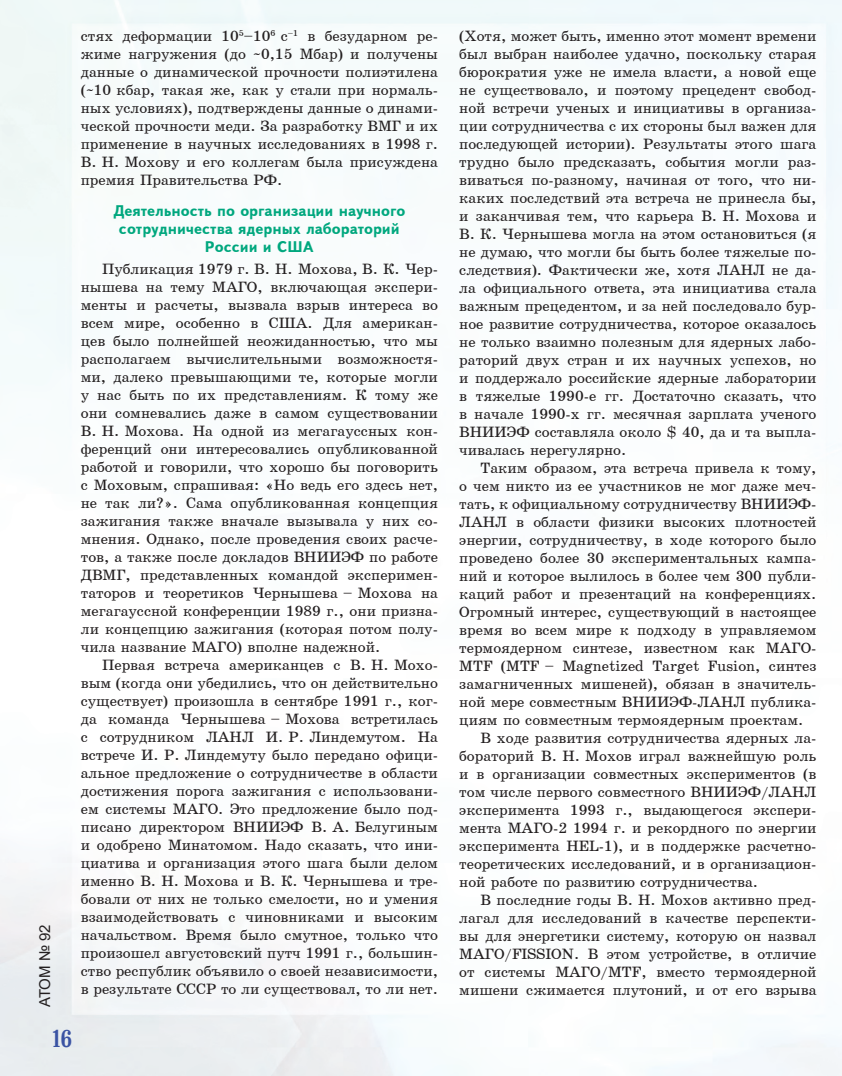
<style>
.page{position:relative;width:842px;height:1076px;background:#fff}
.page>*{position:absolute;margin:0;border:0;box-sizing:border-box;transform-origin:0 0}
.t1{font:24px "Bruskovaya Plain";color:#3a53a3}
.Основной_текст{font:15px/18px "School";color:#231f20;text-align:justify}
.Основной_текст-2{font:700 15px/18px "Bukvarnaya";color:#00a77e;text-align:center}
.t2{font:15px "Arial";letter-spacing:-.025em;color:#231f20}
</style>
<div class="page">
<p class="t2" style="left:35px;top:1007px;width:84px;rotate:-90deg">АТОМ № 92</p>
<h1 class="t1" style="left:53px;top:1026px;width:21px">16</h1>
<p class="Основной_текст" style="left:81px;top:27px;width:359px">стях деформации 10<sup>5</sup>–10<sup>6</sup> с<sup>–1</sup> в безударном ре&shy;жиме нагружения (до ~0,15 Мбар) и получены данные о динамической прочности полиэтилена (~10 кбар, такая же, как у стали при нормаль&shy;ных условиях), подтверждены данные о динами&shy;ческой прочности меди. За разработку ВМГ и их применение в научных исследованиях в 1998 г.<br>В. Н. Мохову и его коллегам была присуждена премия Правительства РФ.</p>
<p class="Основной_текст-2" style="left:113px;top:201px;width:294px">Деятельность по организации научного сотрудничества ядерных лабораторий<br>России и США</p>
<p class="Основной_текст" style="left:81px;top:260px;width:359px;text-indent:21px">Публикация 1979 г. В. Н. Мохова, В. К. Чер&shy;нышева на тему МАГО, включающая экспери&shy;менты и расчеты, вызвала взрыв интереса во всем мире, особенно в США. Для американ&shy;цев было полнейшей неожиданностью, что мы располагаем вычислительными возможностя&shy;ми, далеко превышающими те, которые могли у нас быть по их представлениям. К тому же они сомневались даже в самом существовании В. Н. Мохова. На одной из мегагауссных кон&shy;ференций они интересовались опубликованной работой и говорили, что хорошо бы поговорить с Моховым, спрашивая: «Но ведь его здесь нет, не так ли?». Сама опубликованная концепция зажигания также вначале вызывала у них со&shy;мнения. Однако, после проведения своих расче&shy;тов, а также после докладов ВНИИЭФ по работе ДВМГ, представленных командой эксперимен&shy;таторов и теоретиков Чернышева – Мохова на мегагауссной конференции 1989 г., они призна&shy;ли концепцию зажигания (которая потом полу&shy;чила название МАГО) вполне надежной.</p>
<p class="Основной_текст" style="left:81px;top:656px;width:359px;text-indent:21px">Первая встреча американцев с В. Н. Мохо&shy;вым (когда они убедились, что он действительно существует) произошла в сентябре 1991 г., ког&shy;да команда Чернышева – Мохова встретилась с сотрудником ЛАНЛ И. Р. Линдемутом. На встрече И. Р. Линдемуту было передано офици&shy;альное предложение о сотрудничестве в области достижения порога зажигания с использовани&shy;ем системы МАГО. Это предложение было под&shy;писано директором ВНИИЭФ В. А. Белугиным и одобрено Минатомом. Надо сказать, что ини&shy;циатива и организация этого шага были делом именно В. Н. Мохова и В. К. Чернышева и тре&shy;бовали от них не только смелости, но и умения взаимодействовать с чиновниками и высоким начальством. Время было смутное, только что произошел августовский путч 1991 г., большин&shy;ство республик объявило о своей независимости, в результате СССР то ли существовал, то ли нет.</p>
<p class="Основной_текст" style="left:459px;top:27px;width:359px">(Хотя, может быть, именно этот момент времени был выбран наиболее удачно, поскольку старая бюрократия уже не имела власти, а новой еще не существовало, и поэтому прецедент свобод&shy;ной встречи ученых и инициативы в организа&shy;ции сотрудничества с их стороны был важен для последующей истории). Результаты этого шага трудно было предсказать, события могли раз&shy;виваться по-разному, начиная от того, что ни&shy;каких последствий эта встреча не принесла бы, и заканчивая тем, что карьера В. Н. Мохова и В. К. Чернышева могла на этом остановиться (я не думаю, что могли бы быть более тяжелые по&shy;следствия). Фактически же, хотя ЛАНЛ не да&shy;ла официального ответа, эта инициатива стала важным прецедентом, и за ней последовало бур&shy;ное развитие сотрудничества, которое оказалось не только взаимно полезным для ядерных лабо&shy;раторий двух стран и их научных успехов, но и поддержало российские ядерные лаборатории в тяжелые 1990-е гг. Достаточно сказать, что в начале 1990-х гг. месячная зарплата ученого ВНИИЭФ составляла около $ 40, да и та выпла&shy;чивалась нерегулярно.</p>
<p class="Основной_текст" style="left:459px;top:459px;width:359px;text-indent:21px">Таким образом, эта встреча привела к тому, о чем никто из ее участников не мог даже меч&shy;тать, к официальному сотрудничеству ВНИИЭФ-ЛАНЛ в области физики высоких плотностей энергии, сотрудничеству, в ходе которого было проведено более 30 экспериментальных кампа&shy;ний и которое вылилось в более чем 300 публи&shy;каций работ и презентаций на конференциях.<br>Огромный интерес, существующий в настоящее время во всем мире к подходу в управляемом термоядерном синтезе, известном как МАГО-MTF (MTF – Magnetized Target Fusion, синтез замагниченных мишеней), обязан в значитель&shy;ной мере совместным ВНИИЭФ-ЛАНЛ публика&shy;циям по совместным термоядерным проектам.</p>
<p class="Основной_текст" style="left:459px;top:729px;width:359px;text-indent:21px">В ходе развития сотрудничества ядерных ла&shy;бораторий В. Н. Мохов играл важнейшую роль и в организации совместных экспериментов (в том числе первого совместного ВНИИЭФ/ЛАНЛ эксперимента 1993 г., выдающегося экспери&shy;мента МАГО-2 1994 г. и рекордного по энергии эксперимента HEL-1), и в поддержке расчетно&shy;теоретических исследований, и в организацион&shy;ной работе по развитию сотрудничества.</p>
<p class="Основной_текст" style="left:459px;top:891px;width:359px;text-indent:21px">В последние годы В. Н. Мохов активно пред&shy;лагал для исследований в качестве перспекти&shy;вы для энергетики систему, которую он назвал МАГО/FISSION. В этом устройстве, в отличие от системы МАГО/MTF, вместо термоядерной мишени сжимается плутоний, и от его взрыва</p>
</div>
